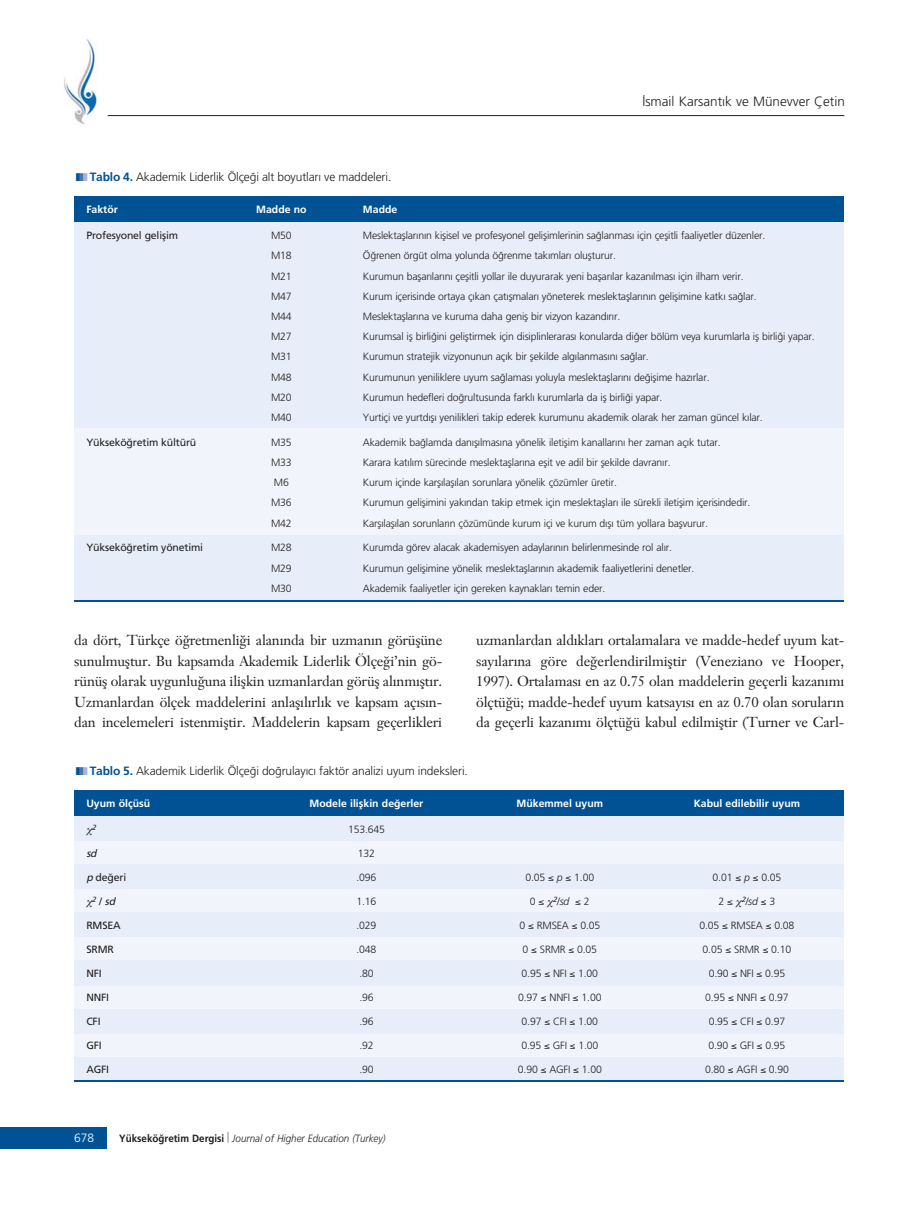
<style>
.page{position:relative;width:919px;height:1217px;background:#fff}
.page>*{position:absolute;margin:0;border:0;box-sizing:border-box;transform-origin:0 0}
.t1{font:14.25px/20.5px "Janson Text";letter-spacing:-.015em;color:#231f20;text-align:justify}
.t2{font:300 13.5px "Frutiger";color:#231f20}
.t3{font:300 12px "Frutiger";letter-spacing:-.01em;color:#231f20}
.t4{font:300 12px "Frutiger";color:#fff}
.t5{font:300 10.5px "Frutiger";letter-spacing:-.015em;color:#231f20}
.t6{font:10.5px "Frutiger";letter-spacing:-.015em;color:#231f20}
.t7{font:700 10.5px "Frutiger";color:#fff}
.t8{font:italic 300 10.5px "Frutiger";color:#231f20;scale:.94 1}
.t9{font:italic 300 10.5px "Frutiger";color:#231f20}
.t10{font:italic 10.5px "Frutiger";color:#231f20}
.t11{font:italic 7.5px "Frutiger";color:#231f20}
.s1{color:#005295}
.s2{color:#4973ac}
.s3{color:#a4b5d6}
.s4{font-weight:700;color:#005295}
.s5{font-style:italic}
.s6{font-style:normal}
.s7{font-weight:700;font-style:normal}
</style>
<div class="page">
<div style="left:0;top:1127px;width:106px;height:21px;background:#005295"></div>
<img style="left:64px;top:38px;width:34px;height:87px">
<hr style="left:108px;top:115px;width:736px;height:1px;background:#231f20">
<div style="left:97px;top:107px;width:10px;height:9px;background:#fff"></div>
<div style="left:74px;top:221px;width:769px;height:379px;background:#e7eef9"></div>
<div style="left:74px;top:428px;width:769px;height:106px;background:#f1f5fb"></div>
<div style="left:74px;top:196px;width:769px;height:25px;background:#005295"></div>
<hr style="left:74px;top:599px;width:769px;height:2px;background:#005295">
<div style="left:74px;top:814px;width:769px;height:267px;background:#e7eef9"></div>
<div style="left:74px;top:840px;width:769px;height:23px;background:#f1f5fb"></div>
<div style="left:74px;top:889px;width:769px;height:23px;background:#f1f5fb"></div>
<div style="left:74px;top:936px;width:769px;height:23px;background:#f1f5fb"></div>
<div style="left:74px;top:985px;width:769px;height:23px;background:#f1f5fb"></div>
<div style="left:74px;top:1033px;width:769px;height:23px;background:#f1f5fb"></div>
<div style="left:74px;top:790px;width:769px;height:25px;background:#005295"></div>
<hr style="left:74px;top:1080px;width:769px;height:1px;background:#005295">
<p class="t2" style="left:642px;top:96px;width:204px">‹smail Karsant›k ve Münevver Çetin</p>
<p class="t3" style="left:76px;top:172px;width:317px"><span class="s1">❚</span><span class="s2">❚</span><span class="s3">❚</span> <span class="s4">Tablo 4.</span> Akademik Liderlik Ölçe¤i alt boyutlar› ve maddeleri.</p>
<p class="t7" style="left:86px;top:205px;width:33px">Faktör</p>
<p class="t7" style="left:256px;top:205px;width:52px">Madde no</p>
<p class="t7" style="left:363px;top:205px;width:36px">Madde</p>
<p class="t6" style="left:86px;top:231px;width:93px">Profesyonel geliflim</p>
<p class="t5" style="left:271px;top:231px;width:22px">M50</p>
<p class="t5" style="left:363px;top:231px;width:404px">Meslektafllar›n›n kiflisel ve profesyonel geliflimlerinin sa¤lanmas› için çeflitli faaliyetler düzenler.</p>
<p class="t5" style="left:271px;top:251px;width:22px">M18</p>
<p class="t5" style="left:363px;top:251px;width:255px">Ö¤renen örgüt olma yolunda ö¤renme tak›mlar› oluflturur.</p>
<p class="t5" style="left:271px;top:271px;width:22px">M21</p>
<p class="t5" style="left:363px;top:271px;width:382px">Kurumun baflar›lar›n› çeflitli yollar ile duyurarak yeni baflar›lar kazan›lmas› için ilham verir.</p>
<p class="t5" style="left:271px;top:292px;width:22px">M47</p>
<p class="t5" style="left:363px;top:292px;width:395px">Kurum içerisinde ortaya ç›kan çat›flmalar› yöneterek meslektafllar›n›n geliflimine katk› sa¤lar.</p>
<p class="t5" style="left:271px;top:312px;width:22px">M44</p>
<p class="t5" style="left:363px;top:312px;width:259px">Meslektafllar›na ve kuruma daha genifl bir vizyon kazand›r›r.</p>
<p class="t5" style="left:271px;top:332px;width:22px">M27</p>
<p class="t5" style="left:363px;top:332px;width:453px">Kurumsal ifl birli¤ini gelifltirmek için disiplinleraras› konularda di¤er bölüm veya kurumlarla ifl birli¤i yapar.</p>
<p class="t5" style="left:271px;top:352px;width:22px">M31</p>
<p class="t5" style="left:363px;top:352px;width:287px">Kurumun stratejik vizyonunun aç›k bir flekilde alg›lanmas›n› sa¤lar.</p>
<p class="t5" style="left:271px;top:372px;width:22px">M48</p>
<p class="t5" style="left:363px;top:372px;width:348px">Kurumunun yeniliklere uyum sa¤lamas› yoluyla meslektafllar›n› de¤iflime haz›rlar.</p>
<p class="t5" style="left:271px;top:393px;width:22px">M20</p>
<p class="t5" style="left:363px;top:393px;width:301px">Kurumun hedefleri do¤rultusunda farkl› kurumlarla da ifl birli¤i yapar.</p>
<p class="t5" style="left:271px;top:413px;width:22px">M40</p>
<p class="t5" style="left:363px;top:413px;width:401px">Yurtiçi ve yurtd›fl› yenilikleri takip ederek kurumunu akademik olarak her zaman güncel k›lar.</p>
<p class="t6" style="left:86px;top:437px;width:111px">Yüksekö¤retim kültürü</p>
<p class="t5" style="left:271px;top:437px;width:22px">M35</p>
<p class="t5" style="left:363px;top:437px;width:359px">Akademik ba¤lamda dan›fl›lmas›na yönelik iletiflim kanallar›n› her zaman aç›k tutar.</p>
<p class="t5" style="left:271px;top:458px;width:22px">M33</p>
<p class="t5" style="left:363px;top:458px;width:309px">Karara kat›l›m sürecinde meslektafllar›na eflit ve adil bir flekilde davran›r.</p>
<p class="t5" style="left:274px;top:478px;width:16px">M6</p>
<p class="t5" style="left:363px;top:478px;width:255px">Kurum içinde karfl›lafl›lan sorunlara yönelik çözümler üretir.</p>
<p class="t5" style="left:271px;top:498px;width:22px">M36</p>
<p class="t5" style="left:363px;top:498px;width:389px">Kurumun geliflimini yak›ndan takip etmek için meslektafllar› ile sürekli iletiflim içerisindedir.</p>
<p class="t5" style="left:271px;top:518px;width:22px">M42</p>
<p class="t5" style="left:363px;top:518px;width:347px">Karfl›lafl›lan sorunlar›n çözümünde kurum içi ve kurum d›fl› tüm yollara baflvurur.</p>
<p class="t6" style="left:86px;top:543px;width:118px">Yüksekö¤retim yönetimi</p>
<p class="t5" style="left:271px;top:543px;width:22px">M28</p>
<p class="t5" style="left:363px;top:543px;width:310px">Kurumda görev alacak akademisyen adaylar›n›n belirlenmesinde rol al›r.</p>
<p class="t5" style="left:271px;top:563px;width:22px">M29</p>
<p class="t5" style="left:363px;top:563px;width:333px">Kurumun geliflimine yönelik meslektafllar›n›n akademik faaliyetlerini denetler.</p>
<p class="t5" style="left:271px;top:583px;width:22px">M30</p>
<p class="t5" style="left:363px;top:583px;width:244px">Akademik faaliyetler için gereken kaynaklar› temin eder.</p>
<p class="t1" style="left:74px;top:631px;width:369px">da dört, Türkçe ö¤retmenli¤i alan›nda bir uzman›n görüflüne sunulmufltur. Bu kapsamda Akademik Liderlik Ölçe¤i’nin gö&shy;rünüfl olarak uygunlu¤una iliflkin uzmanlardan görüfl al›nm›flt›r.<br>Uzmanlardan ölçek maddelerini anlafl›l›rl›k ve kapsam aç›s›n&shy;dan incelemeleri istenmifltir. Maddelerin kapsam geçerlikleri</p>
<p class="t1" style="left:476px;top:631px;width:369px">uzmanlardan ald›klar› ortalamalara ve madde-hedef uyum kat&shy;say›lar›na göre de¤erlendirilmifltir (Veneziano ve Hooper, 1997). Ortalamas› en az 0.75 olan maddelerin geçerli kazan›m› ölçtü¤ü; madde-hedef uyum katsay›s› en az 0.70 olan sorular›n da geçerli kazan›m› ölçtü¤ü kabul edilmifltir (Turner ve Carl-</p>
<p class="t3" style="left:76px;top:766px;width:393px"><span class="s1">❚</span><span class="s2">❚</span><span class="s3">❚</span> <span class="s4">Tablo 5.</span> Akademik Liderlik Ölçe¤i do¤rulay›c› faktör analizi uyum indeksleri.</p>
<p class="t7" style="left:86px;top:798px;width:65px">Uyum ölçüsü</p>
<p class="t7" style="left:309px;top:798px;width:115px">Modele iliflkin de¤erler</p>
<p class="t7" style="left:516px;top:798px;width:88px">Mükemmel uyum</p>
<p class="t7" style="left:693px;top:798px;width:108px">Kabul edilebilir uyum</p>
<p class="t11" style="left:92px;top:824px;width:7px">2</p>
<p class="t5" style="left:348px;top:824px;width:38px">153.645</p>
<p class="t10" style="left:86px;top:848px;width:14px">sd</p>
<p class="t5" style="left:358px;top:848px;width:19px">132</p>
<p class="t6" style="left:86px;top:872px;width:41px"><span class="s5">p</span>de¤eri</p>
<p class="t5" style="left:356px;top:872px;width:21px">.096</p>
<p class="t5" style="left:525px;top:872px;width:70px">0.05 ≤ <span class="s5">p</span> ≤ 1.00</p>
<p class="t5" style="left:712px;top:872px;width:70px">0.01 ≤ <span class="s5">p</span> ≤ 0.05</p>
<p class="t10" style="left:92px;top:896px;width:27px"><sup>2</sup> <span class="s6">/</span> sd</p>
<p class="t5" style="left:356px;top:896px;width:21px">1.16</p>
<p class="t9" style="left:530px;top:896px;width:61px"><span class="s6">0</span> ≤ <sup>2</sup>/sd ≤ <span class="s6">2</span></p>
<p class="t9" style="left:718px;top:896px;width:58px"><span class="s6">2</span> ≤ <sup>2</sup>/sd ≤ <span class="s6">3</span></p>
<p class="t6" style="left:86px;top:920px;width:36px">RMSEA</p>
<p class="t5" style="left:356px;top:920px;width:21px">.029</p>
<p class="t5" style="left:519px;top:920px;width:82px">0 ≤ RMSEA ≤ 0.05</p>
<p class="t5" style="left:699px;top:920px;width:96px">0.05 ≤ RMSEA ≤ 0.08</p>
<p class="t6" style="left:86px;top:944px;width:29px">SRMR</p>
<p class="t5" style="left:356px;top:944px;width:21px">.048</p>
<p class="t5" style="left:522px;top:944px;width:76px">0 ≤ SRMR ≤ 0.05</p>
<p class="t5" style="left:702px;top:944px;width:90px">0.05 ≤ SRMR ≤ 0.10</p>
<p class="t6" style="left:86px;top:968px;width:17px">NFI</p>
<p class="t5" style="left:359px;top:968px;width:16px">.80</p>
<p class="t5" style="left:521px;top:968px;width:78px">0.95 ≤ NFI ≤ 1.00</p>
<p class="t5" style="left:708px;top:968px;width:78px">0.90 ≤ NFI ≤ 0.95</p>
<p class="t6" style="left:86px;top:992px;width:24px">NNFI</p>
<p class="t5" style="left:359px;top:992px;width:16px">.96</p>
<p class="t5" style="left:518px;top:992px;width:85px">0.97 ≤ NNFI ≤ 1.00</p>
<p class="t5" style="left:705px;top:992px;width:85px">0.95 ≤ NNFI ≤ 0.97</p>
<p class="t6" style="left:86px;top:1016px;width:16px">CFI</p>
<p class="t5" style="left:359px;top:1016px;width:16px">.96</p>
<p class="t5" style="left:521px;top:1016px;width:78px">0.97 ≤ CFI ≤ 1.00</p>
<p class="t5" style="left:708px;top:1016px;width:78px">0.95 ≤ CFI ≤ 0.97</p>
<p class="t6" style="left:86px;top:1040px;width:17px">GFI</p>
<p class="t5" style="left:359px;top:1040px;width:16px">.92</p>
<p class="t5" style="left:521px;top:1040px;width:79px">0.95 ≤ GFI ≤ 1.00</p>
<p class="t5" style="left:708px;top:1040px;width:79px">0.90 ≤ GFI ≤ 0.95</p>
<p class="t6" style="left:86px;top:1064px;width:24px">AGFI</p>
<p class="t5" style="left:359px;top:1064px;width:16px">.90</p>
<p class="t5" style="left:518px;top:1064px;width:85px">0.90 ≤ AGFI ≤ 1.00</p>
<p class="t5" style="left:705px;top:1064px;width:85px">0.80 ≤ AGFI ≤ 0.90</p>
<p class="t4" style="left:74px;top:1132px;width:22px">678</p>
<p class="t8" style="left:119px;top:1133px;width:285px"><span class="s7">Yüksekö¤retim Dergisi</span> Journal of Higher Education (Turkey)</p>
</div>
